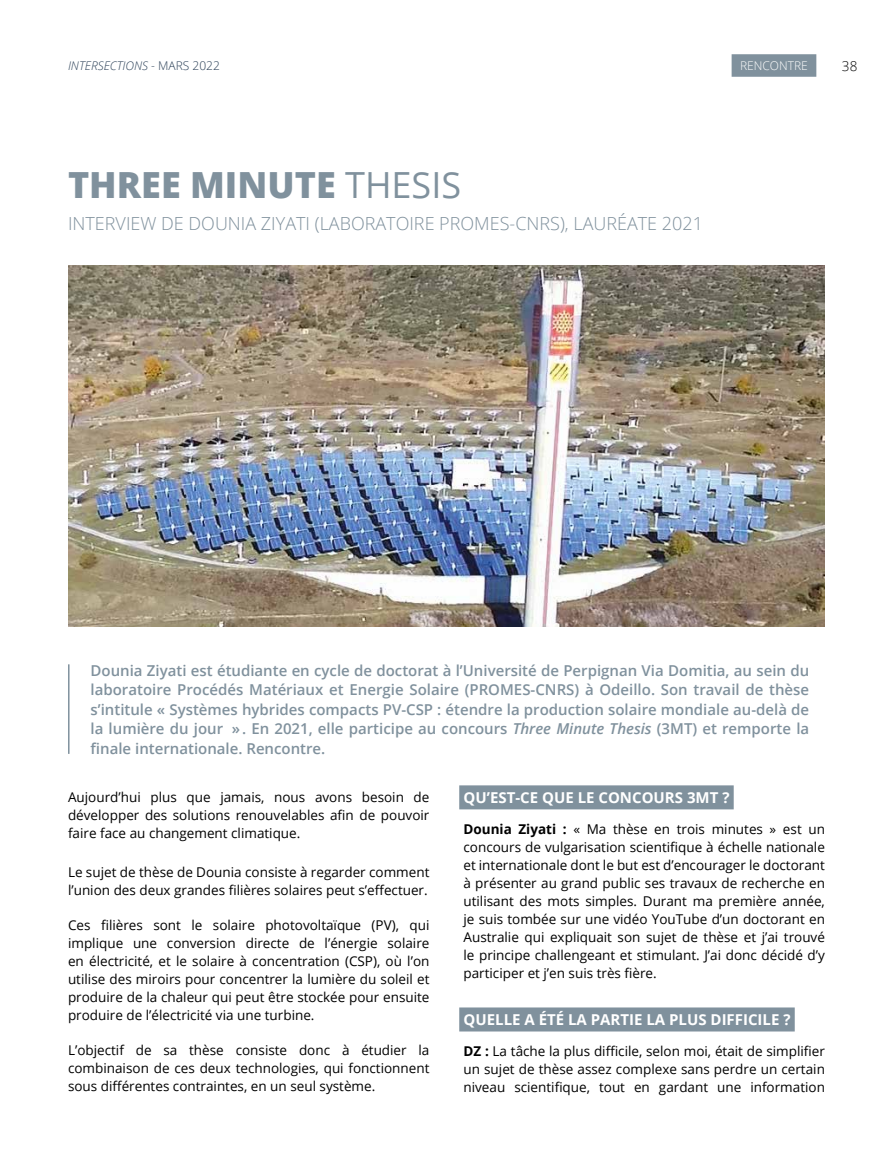
<style>
.page{position:relative;width:893px;height:1149px;background:#fff}
.page>*{position:absolute;margin:0;border:0;box-sizing:border-box;transform-origin:0 0}
.t1{font:800 36px "Open Sans";color:#80919d}
.t2{font:300 18px "Open Sans";color:#80919d}
.t3{font:600 15px/19.5px "Open Sans";color:#80919d;text-align:justify}
.t4{font:700 15px "Open Sans";color:#fff}
.t5{font:13.5px/18px "Open Sans";color:#000;text-align:justify}
.t6{font:300 13.5px "Open Sans";color:#000}
.t7{font:italic 300 12px "Open Sans";color:#2b4057}
.t8{font:300 12px "Open Sans";color:#fff}
.s1{font-style:normal}
.s2{font-weight:400}
.s3{font-style:italic}
.s4{font-weight:700}
</style>
<div class="page">
<div style="left:732px;top:54px;width:84px;height:23px;background:#80919d"></div>
<div style="left:459px;top:785px;width:275px;height:24px;background:#80919d"></div>
<div style="left:459px;top:1007px;width:336px;height:24px;background:#80919d"></div>
<img style="left:68px;top:265px;width:757px;height:361px">
<hr style="left:68px;top:664px;width:2px;height:89px;background:#80919d">
<p class="t7" style="left:68px;top:58px;width:153px">INTERSECTIONS <span class="s1">- MARS 2022</span></p>
<p class="t8" style="left:740px;top:58px;width:69px">RENCONTRE</p>
<p class="t6" style="left:842px;top:57px;width:17px">38</p>
<h1 class="t1" style="left:68px;top:157px;width:395px">THREE MINUTE <span class="s2">THESIS</span></h1>
<h2 class="t2" style="left:68px;top:211px;width:636px">INTERVIEW DE DOUNIA ZIYATI (LABORATOIRE PROMES-CNRS), LAURÉATE 2021</h2>
<p class="t3" style="left:91px;top:660px;width:720px">Dounia Ziyati est étudiante en cycle de doctorat à l’Université de Perpignan Via Domitia, au sein du laboratoire Procédés Matériaux et Energie Solaire (PROMES-CNRS) à Odeillo. Son travail de thèse s’intitule « Systèmes hybrides compacts PV-CSP : étendre la production solaire mondiale au-delà de la lumière du jour ». En 2021, elle participe au concours <span class="s3">Three Minute Thesis</span> (3MT) et remporte la finale internationale. Rencontre.</p>
<p class="t5" style="left:68px;top:787px;width:363px">Aujourd’hui plus que jamais, nous avons besoin de développer des solutions renouvelables afin de pouvoir faire face au changement climatique.</p>
<p class="t5" style="left:68px;top:862px;width:363px">Le sujet de thèse de Dounia consiste à regarder comment l’union des deux grandes filières solaires peut s’effectuer.</p>
<p class="t5" style="left:68px;top:915px;width:363px">Ces filières sont le solaire photovoltaïque (PV), qui implique une conversion directe de l’énergie solaire en électricité, et le solaire à concentration (CSP), où l’on utilise des miroirs pour concentrer la lumière du soleil et produire de la chaleur qui peut être stockée pour ensuite produire de l’électricité via une turbine.</p>
<p class="t5" style="left:68px;top:1040px;width:363px">L’objectif de sa thèse consiste donc à étudier la combinaison de ces deux technologies, qui fonctionnent sous différentes contraintes, en un seul système.</p>
<p class="t4" style="left:463px;top:786px;width:267px">QU’EST-CE QUE LE CONCOURS 3MT ?</p>
<p class="t5" style="left:463px;top:819px;width:363px"><span class="s4">Dounia Ziyati :</span> « Ma thèse en trois minutes » est un concours de vulgarisation scientifique à échelle nationale et internationale dont le but est d’encourager le doctorant à présenter au grand public ses travaux de recherche en utilisant des mots simples. Durant ma première année, je suis tombée sur une vidéo YouTube d’un doctorant en Australie qui expliquait son sujet de thèse et j’ai trouvé le principe challengeant et stimulant. J’ai donc décidé d’y participer et j’en suis très fière.</p>
<p class="t4" style="left:463px;top:1008px;width:328px">QUELLE A ÉTÉ LA PARTIE LA PLUS DIFFICILE ?</p>
<p class="t5" style="left:463px;top:1041px;width:363px"><span class="s4">DZ :</span> La tâche la plus difficile, selon moi, était de simplifier un sujet de thèse assez complexe sans perdre un certain niveau scientifique, tout en gardant une information</p>
</div>
